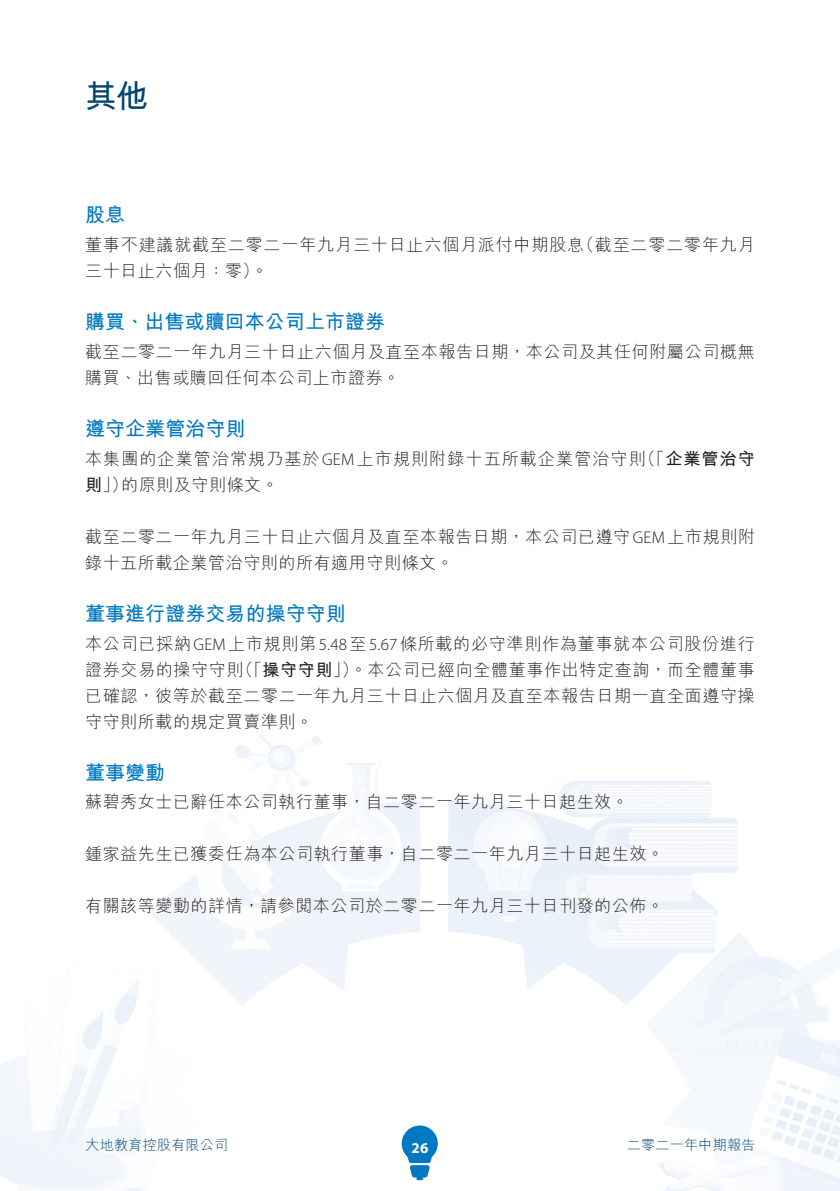
<style>
.page{position:relative;width:840px;height:1191px;background:#fff}
.page>*{position:absolute;margin:0;border:0;box-sizing:border-box;transform-origin:0 0}
.t1{font:700 32px "M Hei HK";color:#004574}
._01_H1{font:700 20px "M Hei HK";color:#0079c2}
._00_txt{font:300 17px/26px "M Hei HK";letter-spacing:.04em;color:#231f20}
._00_txt-2{font:300 17px/26px "M Hei HK";letter-spacing:.065em;color:#231f20}
._00_txt-3{font:700 17px "M Hei HK";letter-spacing:.065em;color:#231f20}
._00_txt-4{font:700 15px "Myriad Pro";color:#fff}
.t2{font:300 14px "M Hei HK";letter-spacing:.02em;color:#004574}
.s1{font-weight:300}
.s2{font-family:"Myriad Pro"}
.s3{font-weight:700}
</style>
<div class="page">
<img style="left:0;top:730px;width:839px;height:461px">
<svg style="left:401px;top:1125px;width:36px;height:55px"></svg>
<p class="t1" style="left:85px;top:73px;width:65px">其他</p>
<p class="_01_H1" style="left:85px;top:200px;width:42px">股息</p>
<p class="_00_txt" style="left:85px;top:231px;width:500px">董事不建議就截至二零二一年九月三十日止六個月派付中期股息三十日止六個月：零。(</p>
<p class="_01_H1" style="left:85px;top:307px;width:301px">購買、出售或贖回本公司上市證券</p>
<p class="_00_txt" style="left:85px;top:338px;width:671px">截至二零二一年九月三十日止六個月及直至本報告日期，本公司及其任何附屬公司概無購買、出售或贖回任何本公司上市證券。</p>
<p class="_01_H1" style="left:85px;top:414px;width:162px">遵守企業管治守則</p>
<p class="_00_txt-3" style="left:638px;top:446px;width:117px"><span class="s1">（「</span>企業管治守</p>
<p class="_00_txt" style="left:577px;top:231px;width:179px">（截至二零二零年九月</p>
<p class="_00_txt-2" style="left:121px;top:445px;width:525px;text-indent:-36px">本集團的企業管治常規乃基於<span class="s2">GEM</span>上市規則附錄十五所載企業管治守則的原則及守則條文。</p>
<p class="_00_txt" style="left:85px;top:471px;width:44px"><span class="s3">則</span>」）</p>
<p class="_00_txt" style="left:85px;top:523px;width:671px">截至二零二一年九月三十日止六個月及直至本報告日期，本公司已遵守<span class="s2">GEM</span>上市規則附錄十五所載企業管治守則的所有適用守則條文。</p>
<p class="_01_H1" style="left:85px;top:599px;width:262px">董事進行證券交易的操守守則</p>
<p class="_00_txt" style="left:85px;top:630px;width:670px;text-align:right">本公司已採納<span class="s2">GEM</span>上市規則第<span class="s2">5.48</span>至<span class="s2">5.67</span>條所載的必守準則作為董事就本公司股份進行（「<span class="s3">操守守則</span>」）。本公司已經向全體董事作出特定查詢，而全體董事</p>
<p class="_00_txt" style="left:85px;top:656px;width:671px">證券交易的操守守則<br>已確認，彼等於截至二零二一年九月三十日止六個月及直至本報告日期一直全面遵守操守守則所載的規定買賣準則。</p>
<p class="_01_H1" style="left:85px;top:757px;width:82px">董事變動</p>
<p class="_00_txt" style="left:85px;top:789px;width:544px">蘇碧秀女士已辭任本公司執行董事，自二零二一年九月三十日起生效。</p>
<p class="_00_txt" style="left:85px;top:841px;width:579px">鍾家益先生已獲委任為本公司執行董事，自二零二一年九月三十日起生效。</p>
<p class="_00_txt" style="left:85px;top:893px;width:579px">有關該等變動的詳情，請參閱本公司於二零二一年九月三十日刊發的公佈。</p>
<p class="t2" style="left:85px;top:1138px;width:144px">大地教育控股有限公司</p>
<p class="_00_txt-4" style="left:411px;top:1138px;width:18px">26</p>
<p class="t2" style="left:626px;top:1138px;width:130px">二零二一年中期報告</p>
</div>
